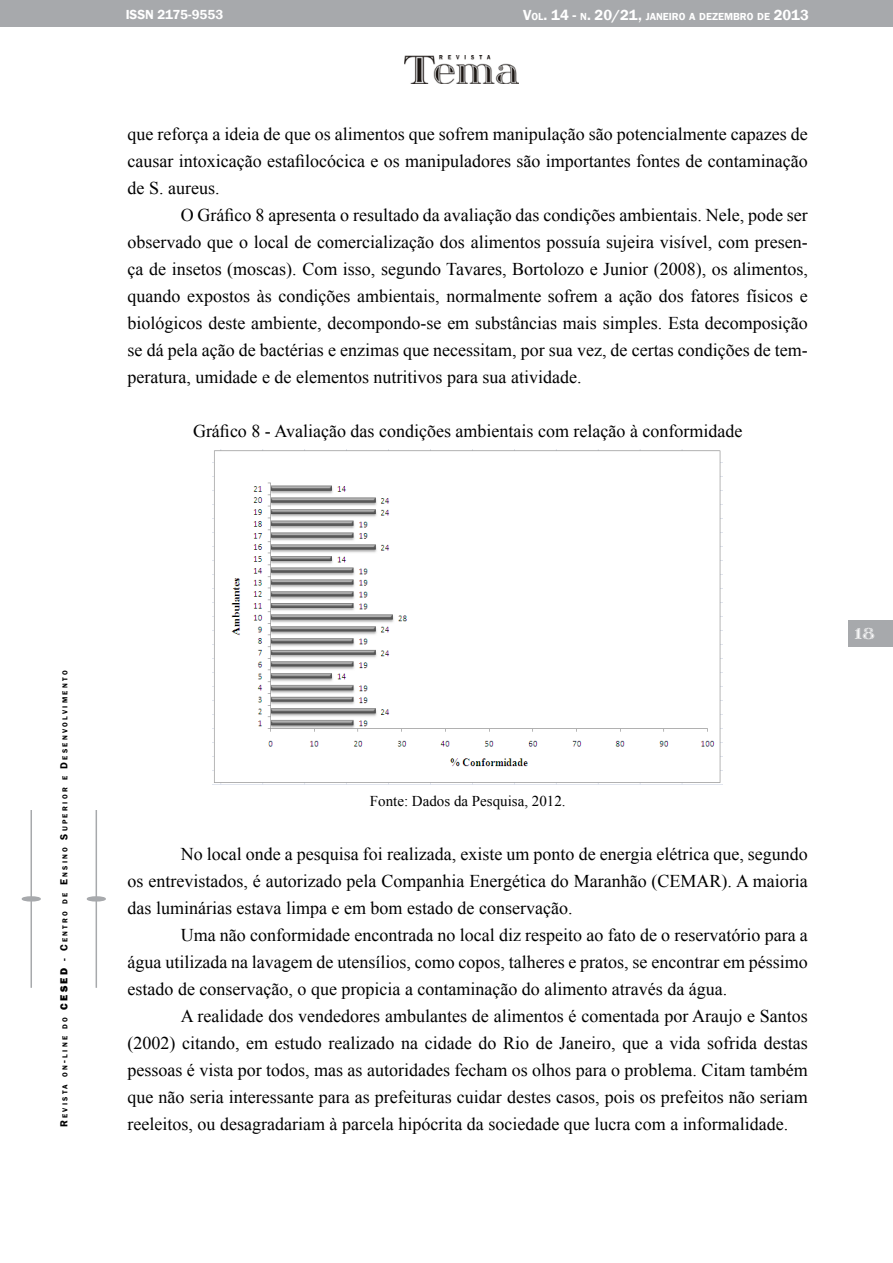
<style>
.page{position:relative;width:893px;height:1263px;background:#fff}
.page>*{position:absolute;margin:0;border:0;box-sizing:border-box;transform-origin:0 0}
.t1{font:18px/27px "Times New Roman";color:#000;text-align:justify}
.t2{font:18px "itsadzoke S01";color:#fff}
.t3{font:15px "Times New Roman";color:#000}
.t4{font:600 13.5px "Franklin Gothic";color:#fff}
.t5{font:600 10.5px "Franklin Gothic";color:#fff}
.t6{font:600 7.35px "Franklin Gothic";letter-spacing:.315em;color:#000}
.s1{font-size:15px}
.s2{font-size:10.5px}
.s3{font-weight:800;font-size:10.5px}
</style>
<div class="page">
<div style="left:0;top:0;width:893px;height:26px;background:#a7a9ac"></div>
<img style="left:405px;top:55px;width:114px;height:29px">
<div style="left:848px;top:621px;width:45px;height:26px;background:#a7a9ac"></div>
<hr style="left:87px;top:897px;width:18px;height:4px;background:#a7a9ac;border-radius:50%">
<div style="left:87px;top:896px;width:19px;height:5px;border:2px solid #a7a9ac;border-radius:50%"></div>
<hr style="left:96px;top:810px;width:1px;height:178px;background:#a7a9ac">
<hr style="left:22px;top:897px;width:18px;height:4px;background:#a7a9ac;border-radius:50%">
<div style="left:22px;top:896px;width:19px;height:5px;border:2px solid #a7a9ac;border-radius:50%"></div>
<hr style="left:31px;top:810px;width:1px;height:178px;background:#a7a9ac">
<img style="left:213px;top:450px;width:510px;height:334px">
<p class="t4" style="left:126px;top:6px;width:99px">ISSN 2175-9553</p>
<p class="t5" style="left:523px;top:10px;width:287px"><span class="s1">V</span>OL<span class="s1">. 14 -</span> N<span class="s1">. 20/21,</span> JANEIRO A DEZEMBRO DE <span class="s1">2013</span></p>
<p class="t1" style="left:128px;top:120px;width:682px">que reforça a ideia de que os alimentos que sofrem manipulação são potencialmente capazes de causar intoxicação estafilocócica e os manipuladores são importantes fontes de contaminação de S. aureus.</p>
<p class="t1" style="left:128px;top:201px;width:682px;text-indent:53px">O Gráfico 8 apresenta o resultado da avaliação das condições ambientais. Nele, pode ser observado que o local de comercialização dos alimentos possuía sujeira visível, com presen&shy;ça de insetos (moscas). Com isso, segundo Tavares, Bortolozo e Junior (2008), os alimentos, quando expostos às condições ambientais, normalmente sofrem a ação dos fatores físicos e biológicos deste ambiente, decompondo-se em substâncias mais simples. Esta decomposição se dá pela ação de bactérias e enzimas que necessitam, por sua vez, de certas condições de tem&shy;peratura, umidade e de elementos nutritivos para sua atividade.</p>
<p class="t1" style="left:193px;top:417px;width:551px">Gráfico 8 - Avaliação das condições ambientais com relação à conformidade</p>
<p class="t6" style="left:60px;top:1127px;width:458px;rotate:-90deg"><span class="s2">R</span> EVISTA ON<span class="s2">-</span>LINE DO <span class="s3">CESED</span> <span class="s2">- C</span>ENTRO DE <span class="s2">E</span> NSINO <span class="s2">S</span>UPERIOR E <span class="s2">D</span> ESENVOLVIMENTO</p>
<p class="t2" style="left:855px;top:621px;width:22px">18</p>
<p class="t3" style="left:370px;top:791px;width:197px">Fonte: Dados da Pesquisa, 2012.</p>
<p class="t1" style="left:128px;top:841px;width:682px;text-indent:53px">No local onde a pesquisa foi realizada, existe um ponto de energia elétrica que, segundo os entrevistados, é autorizado pela Companhia Energética do Maranhão (CEMAR). A maioria das luminárias estava limpa e em bom estado de conservação.</p>
<p class="t1" style="left:128px;top:922px;width:682px;text-indent:53px">Uma não conformidade encontrada no local diz respeito ao fato de o reservatório para a água utilizada na lavagem de utensílios, como copos, talheres e pratos, se encontrar em péssimo estado de conservação, o que propicia a contaminação do alimento através da água.</p>
<p class="t1" style="left:128px;top:1003px;width:682px;text-indent:53px">A realidade dos vendedores ambulantes de alimentos é comentada por Araujo e Santos (2002) citando, em estudo realizado na cidade do Rio de Janeiro, que a vida sofrida destas pessoas é vista por todos, mas as autoridades fecham os olhos para o problema. Citam também que não seria interessante para as prefeituras cuidar destes casos, pois os prefeitos não seriam reeleitos, ou desagradariam à parcela hipócrita da sociedade que lucra com a informalidade.</p>
</div>
